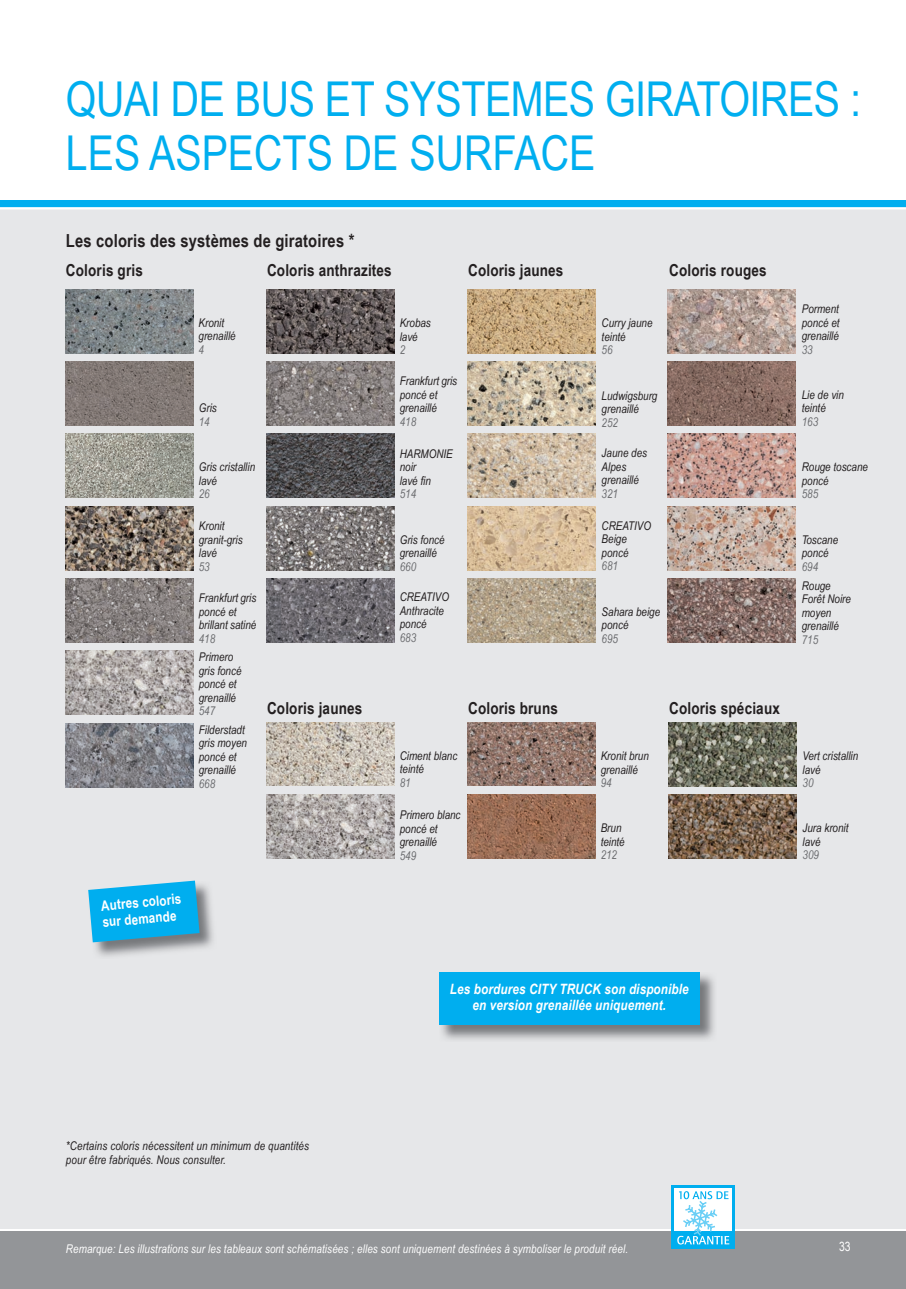
<style>
.page{position:relative;width:906px;height:1289px;background:#fff}
.page>*{position:absolute;margin:0;border:0;box-sizing:border-box;transform-origin:0 0}
.t1{font:48px/54px "Arial Narrow";letter-spacing:-.01em;color:#00aeef}
.t2{font:700 18px "Arial Narrow";letter-spacing:.01em;color:#231f20}
.t3{font:700 16.5px "Arial Narrow";letter-spacing:.01em;color:#231f20}
.t4{font:italic 700 14.25px/16.5px "Arial Narrow";letter-spacing:.01em;color:#fff;text-align:center}
.t5{font:700 14.25px/16.5px "Arial Narrow";color:#fff}
.t6{font:12.75px "Arial Narrow";color:#fff}
.t7{font:italic 12px/13.5px "Arial Narrow";color:#231f20}
.t8{font:italic 12px "Arial Narrow";letter-spacing:.01em;color:#fff}
.t9{font:italic 12px "Arial Narrow";color:#6c6d70}
</style>
<div class="page">
<div style="left:0;top:200px;width:906px;height:9px;background:#00aeef"></div>
<div style="left:0;top:1230px;width:906px;height:58px;background:#939598"></div>
<div style="left:0;top:208px;width:906px;height:1022px;background:#e6e7e9"></div>
<img style="left:468px;top:722px;width:127px;height:64px">
<img style="left:468px;top:794px;width:127px;height:64px">
<img style="left:267px;top:794px;width:127px;height:64px">
<img style="left:668px;top:722px;width:128px;height:64px">
<img style="left:668px;top:794px;width:128px;height:64px">
<img style="left:267px;top:289px;width:127px;height:64px">
<img style="left:267px;top:361px;width:127px;height:64px">
<img style="left:267px;top:434px;width:127px;height:63px">
<img style="left:267px;top:506px;width:127px;height:64px">
<img style="left:267px;top:578px;width:127px;height:64px">
<img style="left:668px;top:289px;width:127px;height:64px">
<img style="left:668px;top:361px;width:127px;height:64px">
<img style="left:668px;top:434px;width:127px;height:63px">
<img style="left:668px;top:506px;width:127px;height:64px">
<img style="left:668px;top:578px;width:127px;height:64px">
<hr style="left:0;top:1229px;width:906px;height:1px;background:#fff">
<hr style="left:0;top:207px;width:906px;height:2px;background:#fff">
<img style="left:92px;top:884px;width:121px;height:73px">
<svg style="left:88px;top:880px;width:111px;height:62px;background:#21b0e6"></svg>
<img style="left:66px;top:723px;width:127px;height:64px">
<img style="left:66px;top:651px;width:127px;height:63px">
<img style="left:468px;top:289px;width:127px;height:64px">
<img style="left:468px;top:361px;width:127px;height:64px">
<img style="left:468px;top:434px;width:127px;height:63px">
<img style="left:267px;top:722px;width:127px;height:64px">
<img style="left:66px;top:434px;width:127px;height:63px">
<img style="left:66px;top:506px;width:127px;height:64px">
<img style="left:66px;top:289px;width:127px;height:64px">
<img style="left:66px;top:361px;width:127px;height:64px">
<div style="left:671px;top:1184px;width:64px;height:64px;background:#00aeef"></div>
<div style="left:674px;top:1187px;width:58px;height:58px;background:#fff"></div>
<div style="left:671px;top:1230px;width:64px;height:18px;background:#00aeef"></div>
<svg style="left:677px;top:1191px;width:52px;height:53px"></svg>
<img style="left:66px;top:578px;width:127px;height:64px">
<img style="left:468px;top:506px;width:127px;height:64px">
<img style="left:468px;top:578px;width:127px;height:64px">
<img style="left:439px;top:972px;width:276px;height:68px">
<div style="left:439px;top:972px;width:260px;height:52px;background:#00aeef"></div>
<h1 class="t1" style="left:66px;top:70px;width:793px">QUAI DE BUS ET SYSTEMES GIRATOIRES :<br>LES ASPECTS DE SURFACE</h1>
<h2 class="t2" style="left:66px;top:227px;width:290px">Les coloris des systèmes de giratoires *</h2>
<h3 class="t3" style="left:66px;top:257px;width:79px">Coloris gris</h3>
<h3 class="t3" style="left:267px;top:257px;width:126px">Coloris anthrazites</h3>
<h3 class="t3" style="left:468px;top:257px;width:97px">Coloris jaunes</h3>
<h3 class="t3" style="left:669px;top:257px;width:99px">Coloris rouges</h3>
<p class="t5" style="left:100px;top:896px;width:82px;rotate:-5deg">Autres coloris sur demande</p>
<p class="t7" style="left:198px;top:315px;width:39px">Kronit grenaillé</p>
<p class="t9" style="left:198px;top:341px;width:7px">4</p>
<p class="t7" style="left:199px;top:401px;width:20px">Gris</p>
<p class="t9" style="left:199px;top:413px;width:12px">14</p>
<p class="t7" style="left:199px;top:460px;width:58px">Gris cristallin lavé</p>
<p class="t9" style="left:199px;top:485px;width:12px">26</p>
<p class="t7" style="left:199px;top:519px;width:45px">Kronit granit-gris lavé</p>
<p class="t9" style="left:199px;top:558px;width:12px">53</p>
<p class="t7" style="left:199px;top:591px;width:59px">Frankfurt gris poncé et brillant satiné</p>
<p class="t9" style="left:199px;top:630px;width:18px">418</p>
<p class="t7" style="left:199px;top:650px;width:44px">Primero gris foncé poncé et grenaillé</p>
<p class="t9" style="left:199px;top:702px;width:18px">547</p>
<p class="t7" style="left:199px;top:722px;width:50px">Filderstadt gris moyen poncé et grenaillé</p>
<p class="t9" style="left:199px;top:775px;width:18px">668</p>
<p class="t7" style="left:400px;top:316px;width:33px">Krobas lavé</p>
<p class="t9" style="left:400px;top:341px;width:7px">2</p>
<p class="t7" style="left:400px;top:374px;width:59px">Frankfurt gris poncé et grenaillé</p>
<p class="t9" style="left:400px;top:413px;width:18px">418</p>
<p class="t7" style="left:400px;top:446px;width:55px">HARMONIE noir<br>lavé fin</p>
<p class="t9" style="left:400px;top:485px;width:18px">514</p>
<p class="t7" style="left:400px;top:532px;width:46px">Gris foncé grenaillé</p>
<p class="t9" style="left:400px;top:558px;width:18px">660</p>
<p class="t7" style="left:400px;top:590px;width:51px">CREATIVO<br>Anthracite poncé</p>
<p class="t9" style="left:400px;top:629px;width:18px">683</p>
<p class="t7" style="left:601px;top:316px;width:52px">Curry jaune teinté</p>
<p class="t9" style="left:601px;top:342px;width:12px">56</p>
<p class="t7" style="left:601px;top:388px;width:57px">Ludwigsburg grenaillé</p>
<p class="t9" style="left:601px;top:414px;width:18px">252</p>
<p class="t7" style="left:601px;top:446px;width:47px">Jaune des<br>Alpes grenaillé</p>
<p class="t9" style="left:601px;top:485px;width:18px">321</p>
<p class="t7" style="left:601px;top:518px;width:51px">CREATIVO<br>Beige poncé</p>
<p class="t9" style="left:601px;top:557px;width:18px">681</p>
<p class="t7" style="left:601px;top:604px;width:60px">Sahara beige poncé</p>
<p class="t9" style="left:601px;top:630px;width:18px">695</p>
<h3 class="t3" style="left:267px;top:695px;width:97px">Coloris jaunes</h3>
<h3 class="t3" style="left:468px;top:695px;width:91px">Coloris bruns</h3>
<h3 class="t3" style="left:669px;top:695px;width:112px">Coloris spéciaux</h3>
<p class="t7" style="left:400px;top:748px;width:59px">Ciment blanc teinté</p>
<p class="t9" style="left:400px;top:774px;width:12px">81</p>
<p class="t7" style="left:400px;top:808px;width:62px">Primero blanc poncé et grenaillé</p>
<p class="t9" style="left:400px;top:847px;width:18px">549</p>
<p class="t7" style="left:600px;top:748px;width:50px">Kronit brun grenaillé</p>
<p class="t9" style="left:600px;top:774px;width:12px">94</p>
<p class="t7" style="left:600px;top:821px;width:26px">Brun teinté</p>
<p class="t9" style="left:600px;top:846px;width:18px">212</p>
<p class="t7" style="left:801px;top:302px;width:39px;text-align:justify">Porment poncé et grenaillé</p>
<p class="t9" style="left:801px;top:341px;width:12px">33</p>
<p class="t7" style="left:801px;top:388px;width:44px">Lie de vin teinté</p>
<p class="t9" style="left:801px;top:413px;width:18px">163</p>
<p class="t7" style="left:801px;top:460px;width:68px">Rouge toscane poncé</p>
<p class="t9" style="left:801px;top:485px;width:18px">585</p>
<p class="t7" style="left:801px;top:532px;width:38px">Toscane poncé</p>
<p class="t9" style="left:801px;top:558px;width:18px">694</p>
<p class="t7" style="left:801px;top:578px;width:51px">Rouge<br>Forêt Noire moyen grenaillé</p>
<p class="t9" style="left:801px;top:631px;width:18px">715</p>
<p class="t7" style="left:802px;top:749px;width:57px">Vert cristallin lavé</p>
<p class="t9" style="left:802px;top:774px;width:12px">30</p>
<p class="t7" style="left:802px;top:821px;width:47px">Jura kronit lavé</p>
<p class="t9" style="left:802px;top:846px;width:18px">309</p>
<p class="t4" style="left:450px;top:979px;width:240px">Les bordures CITY TRUCK son disponible en version grenaillée uniquement.</p>
<p class="t7" style="left:66px;top:1137px;width:245px;line-height:14.4px">*Certains coloris nécessitent un minimum de quantités pour être fabriqués. Nous consulter.</p>
<p class="t8" style="left:66px;top:1240px;width:562px">Remarque: Les illustrations sur les tableaux sont schématisées ; elles sont uniquement destinées à symboliser le produit réel.</p>
<p class="t6" style="left:839px;top:1237px;width:13px">33</p>
</div>
